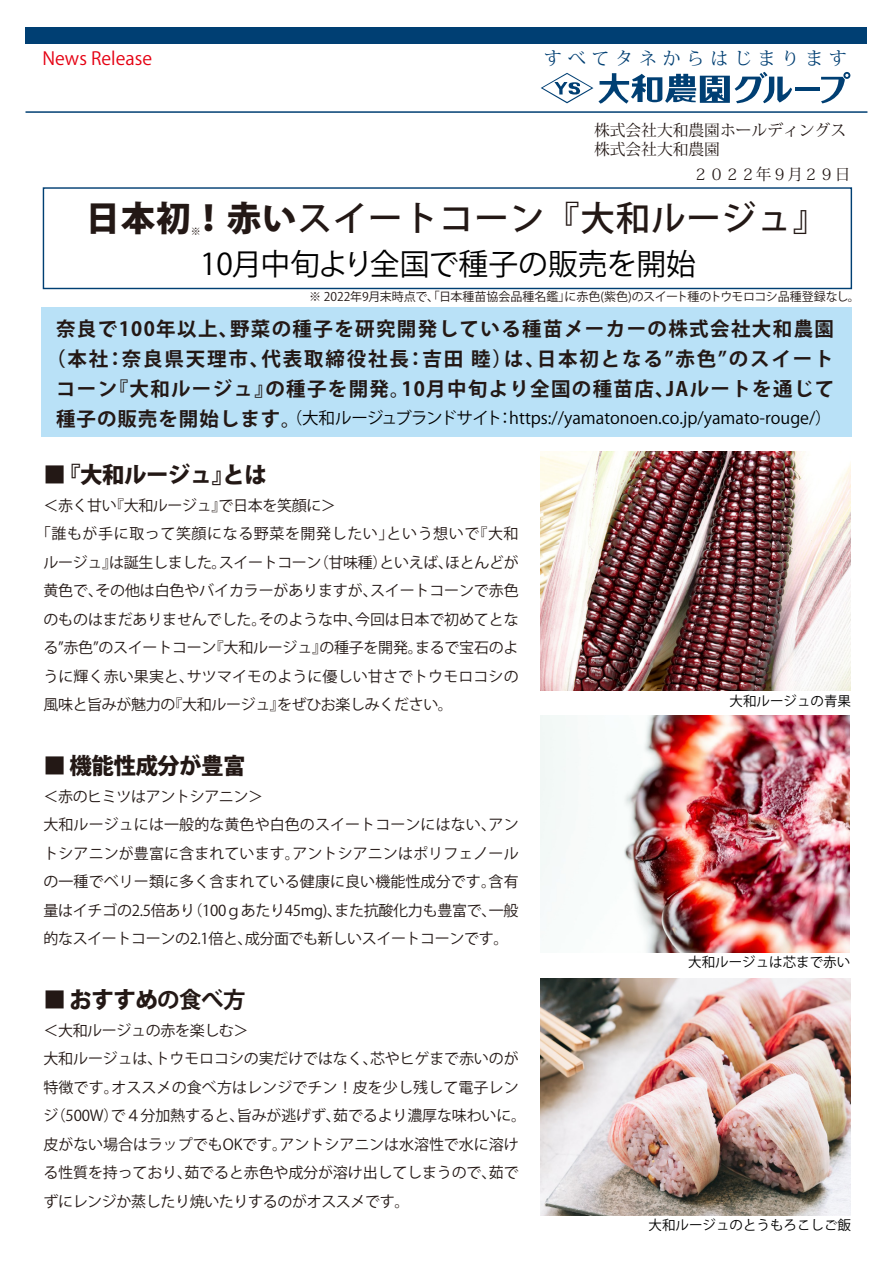
<style>
.page{position:relative;width:893px;height:1263px;background:#fff}
.page>*{position:absolute;margin:0;border:0;box-sizing:border-box;transform-origin:0 0}
.t1{font:500 34.5px "Koz Go Pro";letter-spacing:.025em;color:#231815}
.t2{font:29.85px "Koz Go Pro";color:#000}
.t3{font:800 22.5px "Koz Go Pro";letter-spacing:-.025em;color:#231815}
.t4{font:700 19.5px "Koz Go Pro";letter-spacing:.07em;color:#231815}
.t5{font:700 19.5px "Koz Go Pro";letter-spacing:.095em;color:#231815}
.t6{font:700 19.5px "Koz Go Pro";letter-spacing:.05em;color:#231815}
.t7{font:18px "Koz Min Pro";letter-spacing:.32em;color:#003f73}
.t8{font:18px "Koz Go Pro";color:#e50012}
.t9{font:16.5px "Koz Go Pro";color:#000}
.t10{font:15.75px/19.5px "Koz Min Pro";color:#231815}
.t11{font:15px/28.5px "Koz Go Pro";letter-spacing:-.01em;color:#231815}
.t12{font:15px "Koz Go Pro";letter-spacing:.04em;color:#231815}
.t13{font:13.5px "Koz Go Pro";color:#000}
.t14{font:12px "Koz Go Pro";color:#231815}
.t15{font:10.05px "Koz Go Pro";color:#231815}
.s1{font-weight:800}
.s2{font-weight:700}
</style>
<div class="page">
<div style="left:26px;top:27px;width:841px;height:17px;background:#003f73"></div>
<hr style="left:26px;top:111px;width:841px;height:2px;background:#003f73">
<div style="left:43px;top:187px;width:809px;height:102px;border:1px solid #003f73"></div>
<div style="left:42px;top:307px;width:810px;height:130px;background:#b9e1f7"></div>
<hr style="left:795px;top:88px;width:25px;height:3px;background:#003f73">
<svg style="left:821px;top:72px;width:29px;height:31px"></svg>
<svg style="left:541px;top:72px;width:251px;height:32px"></svg>
<img style="left:540px;top:452px;width:310px;height:238px">
<img style="left:540px;top:716px;width:309px;height:237px">
<img style="left:540px;top:978px;width:310px;height:237px">
<p class="t8" style="left:43px;top:46px;width:111px">News Release</p>
<p class="t7" style="left:544px;top:45px;width:305px">すべてタネからはじまります</p>
<p class="t10" style="left:594px;top:119px;width:253px">株式会社大和農園ホールディングス株式会社大和農園</p>
<p class="t10" style="left:693px;top:164px;width:159px">２０２２年９月２９日</p>
<h1 class="t1" style="left:85px;top:196px;width:743px"><span class="s1">日本初！赤い</span>スイートコーン『大和ルージュ』</h1>
<p class="t15" style="left:191px;top:225px;width:12px">※</p>
<h2 class="t2" style="left:200px;top:244px;width:497px">10月中旬より全国で種子の販売を開始</h2>
<p class="t14" style="left:309px;top:289px;width:552px">※ 2022年9月末時点で、「日本種苗協会品種名鑑」に赤色(紫色)のスイート種のトウモロコシ品種登録なし。</p>
<h3 class="t4" style="left:56px;top:316px;width:779px">奈良で100年以上、野菜の種子を研究開発している種苗メーカーの株式会社大和農園</h3>
<h3 class="t5" style="left:46px;top:346px;width:789px">（本社：奈良県天理市、代表取締役社長：吉田 睦）は、日本初となる”赤色”のスイート</h3>
<h3 class="t4" style="left:56px;top:376px;width:780px">コーン『大和ルージュ』の種子を開発。10月中旬より全国の種苗店、JAルートを通じて</h3>
<h3 class="t6" style="left:56px;top:406px;width:246px">種子の販売を開始します。</h3>
<p class="t9" style="left:286px;top:408px;width:547px">（大和ルージュブランドサイト：https://yamatonoen.co.jp/yamato-rouge/）</p>
<h3 class="t3" style="left:43px;top:460px;width:225px">■ 『大和ルージュ』とは</h3>
<p class="t11" style="left:43px;top:491px;width:294px">＜赤く甘い『大和ルージュ』で日本を笑顔に＞</p>
<p class="t12" style="left:36px;top:524px;width:484px">「誰もが手に取って笑顔になる野菜を開発したい」という想いで『大和</p>
<p class="t11" style="left:43px;top:548px;width:477px">ルージュ』は誕生しました。スイートコーン（甘味種）といえば、ほとんどが</p>
<p class="t11" style="left:43px;top:577px;width:477px">黄色で、その他は白色やバイカラーがありますが、スイートコーンで赤色</p>
<p class="t11" style="left:43px;top:605px;width:477px">のものはまだありませんでした。そのような中、今回は日本で初めてとな</p>
<p class="t11" style="left:43px;top:634px;width:477px">る”赤色”のスイートコーン『大和ルージュ』の種子を開発。まるで宝石のよ</p>
<p class="t11" style="left:43px;top:662px;width:477px">うに輝く赤い果実と、サツマイモのように優しい甘さでトウモロコシの</p>
<p class="t11" style="left:43px;top:691px;width:411px">風味と旨みが魅力の『大和ルージュ』をぜひお楽しみください。</p>
<h3 class="t3" style="left:43px;top:751px;width:204px">■ 機能性成分が豊富</h3>
<p class="t11" style="left:43px;top:782px;width:477px">＜赤のヒミツはアントシアニン＞<br>大和ルージュには一般的な黄色や白色のスイートコーンにはない、アントシアニンが豊富に含まれています。アントシアニンはポリフェノールの一種でベリー類に多く含まれている健康に良い機能性成分です。含有量はイチゴの2.5倍あり（100ｇあたり45mg)、また抗酸化力も豊富で、一般的なスイートコーンの2.1倍と、成分面でも新しいスイートコーンです。</p>
<h3 class="t3" style="left:43px;top:985px;width:204px">■ おすすめ<span class="s2">の食べ方</span></h3>
<p class="t11" style="left:43px;top:1016px;width:484px">＜大和ルージュの赤を楽しむ＞<br>大和ルージュは、トウモロコシの実だけではなく、芯やヒゲまで赤いのが特徴です。オススメの食べ方はレンジでチン！皮を少し残して電子レンジ（500W）で４分加熱すると、旨みが逃げず、茹でるより濃厚な味わいに。皮がない場合はラップでもOKです。アントシアニンは水溶性で水に溶ける性質を持っており、茹でると赤色や成分が溶け出してしまうので、茹でずにレンジか蒸したり焼いたりするのがオススメです。</p>
<p class="t13" style="left:729px;top:692px;width:123px">大和ルージュの青果</p>
<p class="t13" style="left:688px;top:953px;width:163px">大和ルージュは芯まで赤い</p>
<p class="t13" style="left:648px;top:1216px;width:204px">大和ルージュのとうもろこしご飯</p>
</div>
